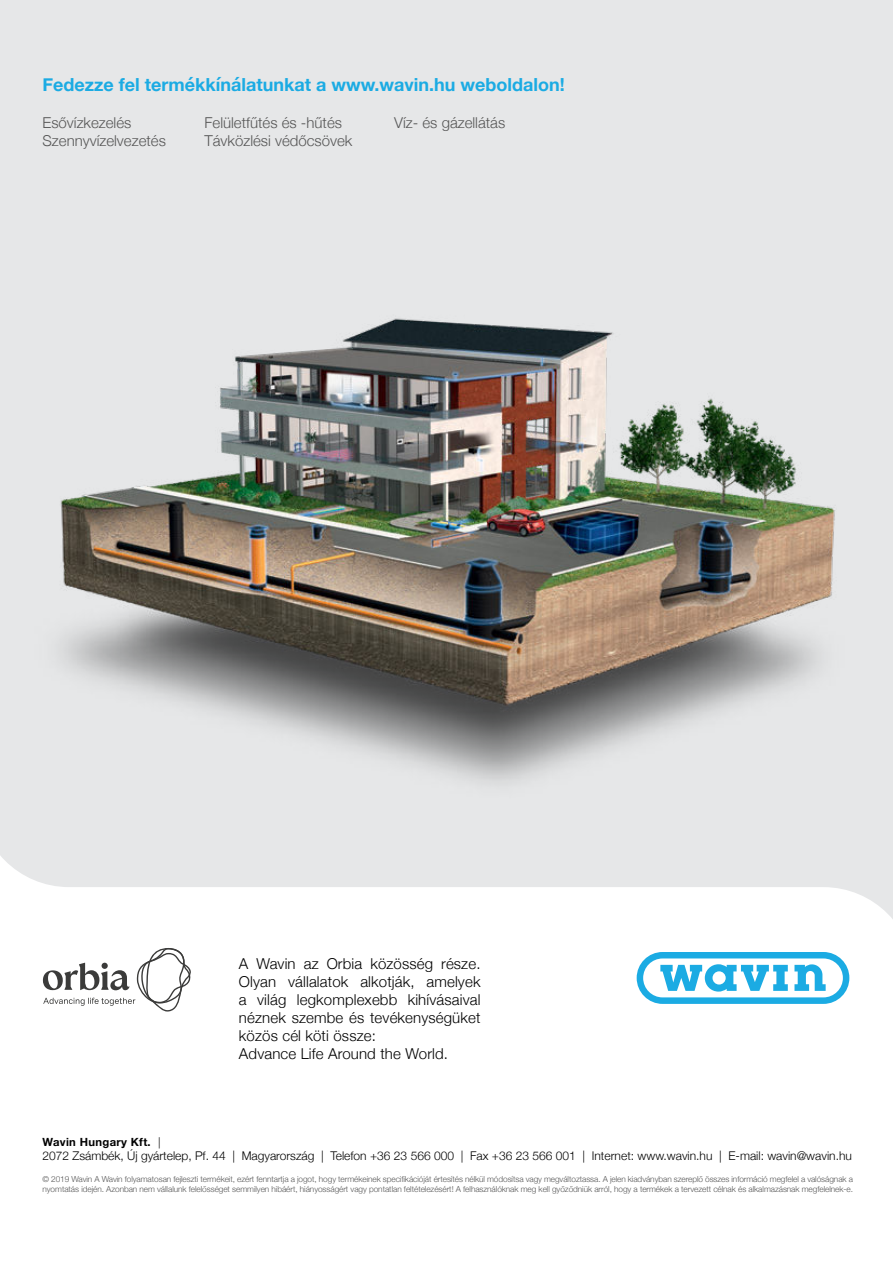
<style>
.page{position:relative;width:893px;height:1263px;background:#fff}
.page>*{position:absolute;margin:0;border:0;box-sizing:border-box;transform-origin:0 0}
.t1{font:700 18px "Helvetica Neue";color:#1babe3}
.t2{font:300 15px/18px "Helvetica Neue";letter-spacing:.01em;color:#000}
.t3{font:300 15px "Helvetica Neue";color:#565656}
.t4{font:300 12px "Helvetica Neue";color:#000}
.t5{font:700 11.25px "Helvetica Neue";letter-spacing:.03em;color:#000}
.t6{font:300 8.25px/9.9px "Helvetica Neue";letter-spacing:-.005em;color:#565656}
.s1{font-weight:300}
</style>
<div class="page">
<div style="left:0;top:0;width:893px;height:796px;background:#e6e7e8"></div>
<img style="left:1px;top:230px;width:892px;height:566px">
<svg style="left:0;top:796px;width:893px;height:216px"></svg>
<svg style="left:637px;top:952px;width:212px;height:52px"></svg>
<svg style="left:43px;top:948px;width:149px;height:63px"></svg>
<h1 class="t1" style="left:43px;top:76px;width:524px">Fedezze fel termékkínálatunkat a www.wavin.hu weboldalon!</h1>
<h2 class="t3" style="left:43px;top:111px;width:90px">Esővízkezelés</h2>
<h2 class="t3" style="left:205px;top:111px;width:139px">Felületfűtés és -hűtés</h2>
<h2 class="t3" style="left:394px;top:111px;width:113px">Víz- és gázellátás</h2>
<h2 class="t3" style="left:43px;top:129px;width:125px">Szennyvízelvezetés</h2>
<h2 class="t3" style="left:205px;top:129px;width:149px">Távközlési védőcsövek</h2>
<h2 class="t2" style="left:239px;top:954px;width:243px">A Wavin az Orbia közösség része.<br>Olyan vállalatok alkotják, amelyek a világ legkomplexebb kihívásaival néznek szembe és tevékenységüket közös cél köti össze:<br>Advance Life Around the World.</h2>
<h3 class="t5" style="left:43px;top:1137px;width:120px">Wavin Hungary Kft. <span class="s1">|</span></h3>
<h3 class="t4" style="left:43px;top:1146px;width:811px">2072 Zsámbék, Új gyártelep, Pf. 44 | Magyarország | Telefon +36 23 566 000 | Fax +36 23 566 001 | Internet: www.wavin.hu | E-mail: wavin@wavin.hu</h3>
<p class="t6" style="left:43px;top:1173px;width:812px">© 2019 Wavin A Wavin folyamatosan fejleszti termékeit, ezért fenntartja a jogot, hogy termékeinek specifikációját értesítés nélkül mó dosítsa vagy megváltoztassa. A jelen kiadványban sze replő összes információ megfelel a valóságnak a nyomtatás idején. Azonban nem vállalunk felelősséget semmilyen hibá ért, hiá nyosságért vagy pontatlan feltételezésért! A felhasz ná lók nak meg kell győződniük arról, hogy a termékek a tervezett célnak és alkalmazásnak megfelelnek-e.</p>
</div>
